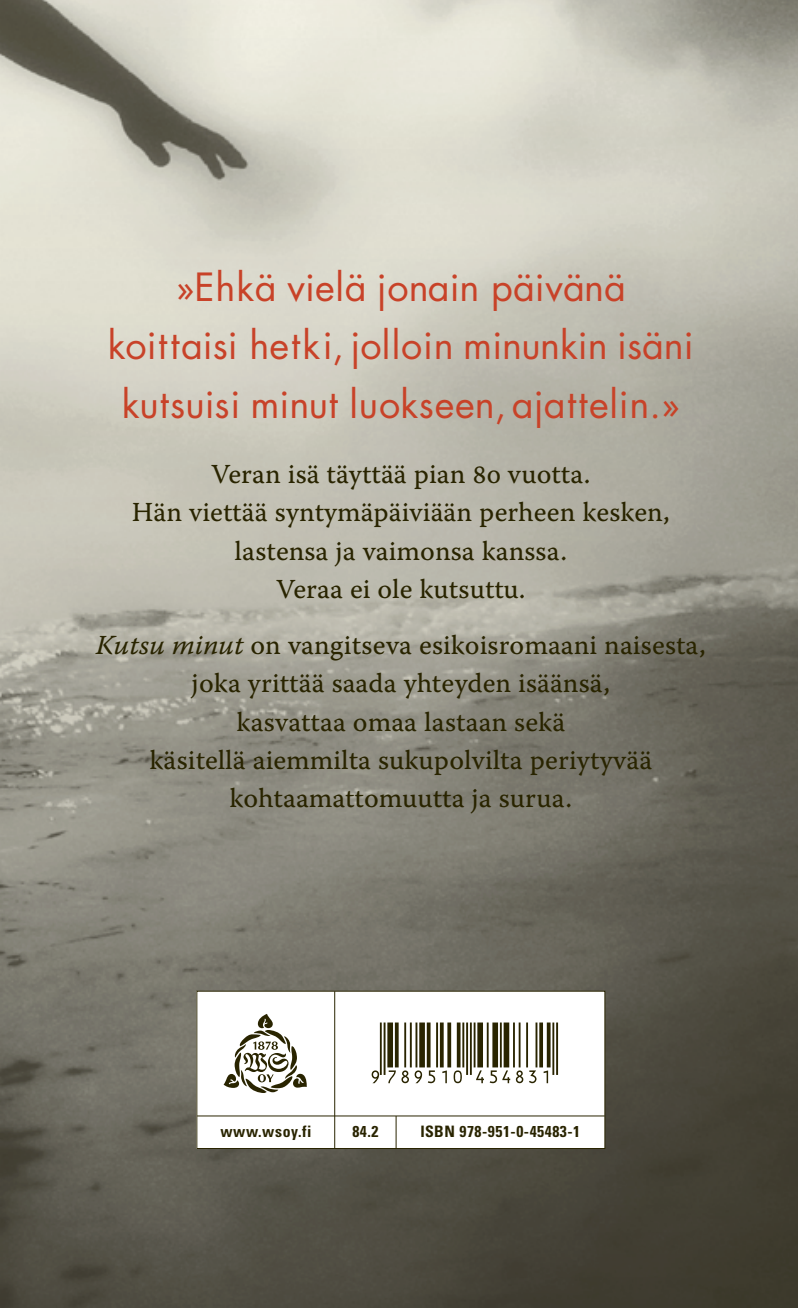
<style>
.page{position:relative;width:798px;height:1308px;background:#fff}
.page>*{position:absolute;margin:0;border:0;box-sizing:border-box;transform-origin:0 0}
.t1{font:59.85px "Viisas EAN Matala";color:#292400}
.t2{font:37.8px/58.5px "Futura Std";color:#c84228;text-align:center}
.t3{font:27.45px/38.2px "Warnock Pro Capt";color:#292400;text-align:center}
.t4{font:700 condensed 15.75px "Univers LT Std";letter-spacing:.035em;color:#292400}
.s1{font-family:"Warnock Pro It Capt"}
</style>
<div class="page">
<img style="left:0;top:0;width:797px;height:1307px">
<div style="left:197px;top:991px;width:407px;height:157px;background:#fff"></div>
<hr style="left:334px;top:991px;width:1px;height:157px;background:#292400">
<hr style="left:197px;top:1115px;width:407px;height:1px;background:#292400">
<hr style="left:395px;top:1116px;width:1px;height:32px;background:#292400">
<svg style="left:223px;top:1014px;width:83px;height:79px"></svg>
<h2 class="t2" style="left:108px;top:258px;width:587px">»Ehkä vielä jonain päivänä koittaisi hetki, jolloin minunkin isäni kutsuisi minut luokseen, ajattelin.»</h2>
<p class="t3" style="left:132px;top:454px;width:539px">Veran isä täyttää pian 80 vuotta.<br>Hän viettää syntymäpäiviään perheen kesken, lastensa ja vaimonsa kanssa.<br>Veraa ei ole kutsuttu.</p>
<p class="t3" style="left:96px;top:625px;width:611px"><span class="s1">Kutsu minut</span> on vangitseva esikoisromaani naisesta, joka yrittää saada yhteyden isäänsä,<br>kasvattaa omaa lastaan sekä<br>käsitellä aiemmilta sukupolvilta periytyvää kohtaamattomuutta ja surua.</p>
<h1 class="t1" style="left:366px;top:1021px;width:193px">*9789510454831*</h1>
<p class="t4" style="left:220px;top:1122px;width:92px">www.wsoy.fi</p>
<p class="t4" style="left:352px;top:1122px;width:28px">84.2</p>
<p class="t4" style="left:420px;top:1122px;width:161px">ISBN 978-951-0-45483-1</p>
</div>
